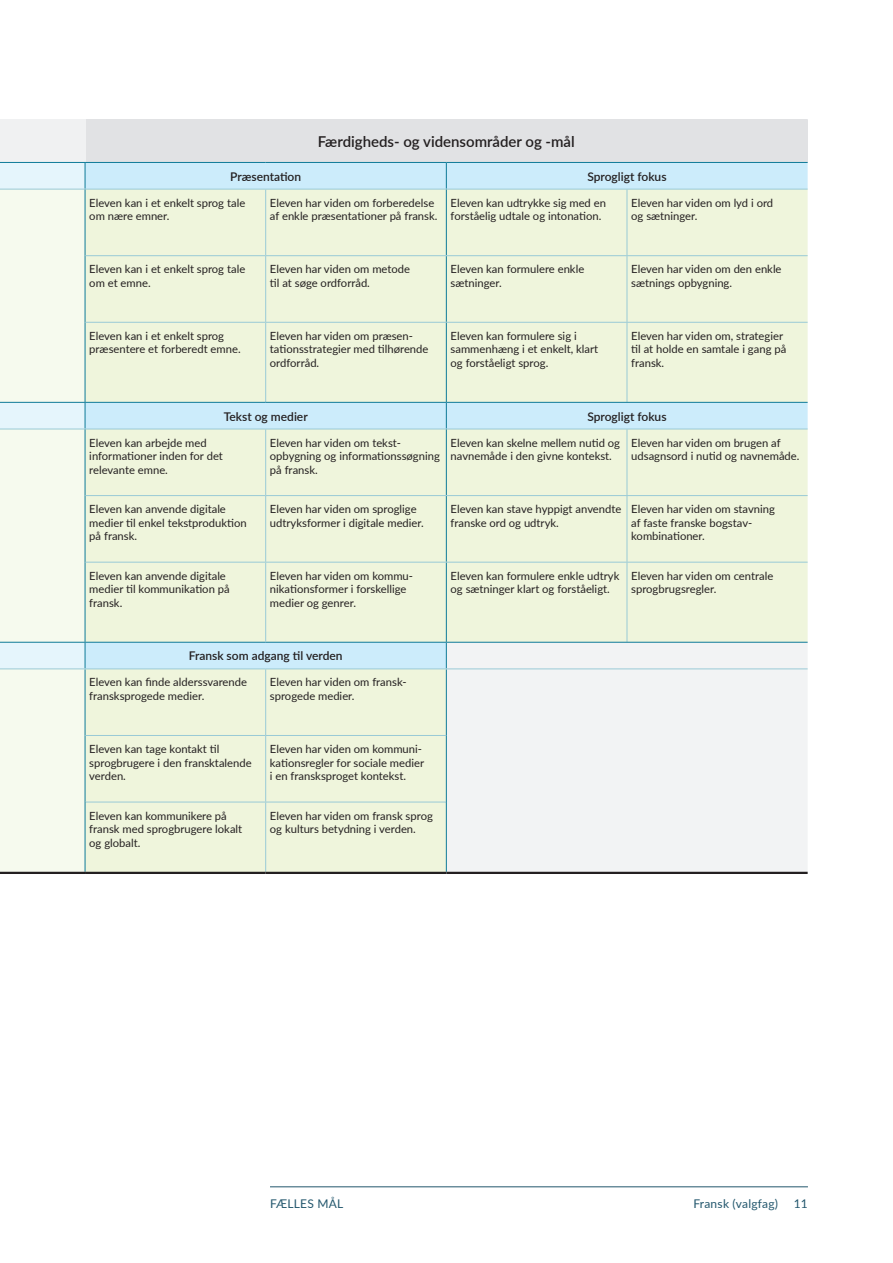
<style>
.page{position:relative;width:893px;height:1263px;background:#fff}
.page>*{position:absolute;margin:0;border:0;box-sizing:border-box;transform-origin:0 0}
.t1{font:600 15px "Lato";color:#231f20}
.t2{font:600 12px "Lato";color:#231f20}
.t3{font:12px "Lato";letter-spacing:.02em;color:#23576d}
.t4{font:11.25px/13.5px "Lato";color:#231f20}
</style>
<div class="page">
<div style="left:85px;top:119px;width:723px;height:43px;background:#e1e2e4"></div>
<div style="left:0;top:119px;width:85px;height:43px;background:#f0f1f2"></div>
<div style="left:86px;top:669px;width:360px;height:203px;background:#eff5dc"></div>
<div style="left:0;top:669px;width:85px;height:203px;background:#f6faee"></div>
<div style="left:447px;top:669px;width:361px;height:203px;background:#f2f3f4"></div>
<svg style="left:0;top:163px;width:808px;height:505px;background:#e9f3e1"></svg>
<hr style="left:627px;top:642px;width:181px;height:1px;background:#0d7a98">
<hr style="left:85px;top:669px;width:1px;height:66px;background:#0d7a98">
<hr style="left:446px;top:669px;width:1px;height:66px;background:#0d7a98">
<hr style="left:85px;top:735px;width:1px;height:67px;background:#0d7a98">
<hr style="left:446px;top:735px;width:1px;height:67px;background:#0d7a98">
<hr style="left:0;top:668px;width:85px;height:1px;background:#99cad6">
<hr style="left:85px;top:668px;width:181px;height:1px;background:#99cad6">
<hr style="left:266px;top:668px;width:180px;height:1px;background:#99cad6">
<hr style="left:265px;top:669px;width:1px;height:66px;background:#99cad6">
<hr style="left:446px;top:668px;width:181px;height:1px;background:#99cad6">
<hr style="left:627px;top:668px;width:181px;height:1px;background:#99cad6">
<hr style="left:265px;top:736px;width:1px;height:66px;background:#99cad6">
<hr style="left:85px;top:735px;width:181px;height:1px;background:#99cad6">
<hr style="left:266px;top:735px;width:180px;height:1px;background:#99cad6">
<hr style="left:85px;top:802px;width:181px;height:1px;background:#99cad6">
<hr style="left:266px;top:802px;width:180px;height:1px;background:#99cad6">
<hr style="left:85px;top:802px;width:1px;height:70px;background:#0d7a98">
<hr style="left:446px;top:802px;width:1px;height:70px;background:#0d7a98">
<hr style="left:265px;top:802px;width:1px;height:70px;background:#99cad6">
<hr style="left:265px;top:429px;width:1px;height:66px;background:#99cad6">
<hr style="left:265px;top:496px;width:1px;height:66px;background:#99cad6">
<hr style="left:265px;top:562px;width:1px;height:80px;background:#99cad6">
<hr style="left:85px;top:495px;width:181px;height:1px;background:#99cad6">
<hr style="left:266px;top:495px;width:180px;height:1px;background:#99cad6">
<hr style="left:85px;top:562px;width:181px;height:1px;background:#99cad6">
<hr style="left:266px;top:562px;width:180px;height:1px;background:#99cad6">
<hr style="left:0;top:872px;width:85px;height:2px;background:#231f20">
<hr style="left:85px;top:872px;width:181px;height:2px;background:#231f20">
<hr style="left:266px;top:872px;width:180px;height:2px;background:#231f20">
<hr style="left:446px;top:872px;width:181px;height:2px;background:#231f20">
<hr style="left:627px;top:872px;width:181px;height:2px;background:#231f20">
<hr style="left:0;top:162px;width:85px;height:1px;background:#0d7a98">
<hr style="left:85px;top:162px;width:181px;height:1px;background:#0d7a98">
<hr style="left:266px;top:162px;width:180px;height:1px;background:#0d7a98">
<hr style="left:446px;top:162px;width:181px;height:1px;background:#0d7a98">
<hr style="left:627px;top:162px;width:181px;height:1px;background:#0d7a98">
<hr style="left:85px;top:255px;width:181px;height:1px;background:#99cad6">
<hr style="left:85px;top:322px;width:181px;height:1px;background:#99cad6">
<hr style="left:270px;top:1186px;width:538px;height:1px;background:#23576d">
<h1 class="t1" style="left:318px;top:131px;width:258px">Færdigheds- og vidensområder og -mål</h1>
<p class="t2" style="left:230px;top:168px;width:72px">Præsentation</p>
<p class="t2" style="left:587px;top:168px;width:81px">Sprogligt fokus</p>
<p class="t4" style="left:89px;top:195px;width:157px">Eleven kan i et enkelt sprog tale om nære emner.</p>
<p class="t4" style="left:270px;top:195px;width:169px">Eleven har viden om forberedelse af enkle præsentationer på fransk.</p>
<p class="t4" style="left:451px;top:195px;width:157px">Eleven kan udtrykke sig med en forståelig udtale og intonation.</p>
<p class="t4" style="left:631px;top:195px;width:144px">Eleven har viden om lyd i ord og sætninger.</p>
<p class="t4" style="left:89px;top:262px;width:157px">Eleven kan i et enkelt sprog tale om et emne.</p>
<p class="t4" style="left:270px;top:262px;width:142px">Eleven har viden om metode til at søge ordforråd.</p>
<p class="t4" style="left:451px;top:262px;width:135px">Eleven kan formulere enkle sætninger.</p>
<p class="t4" style="left:631px;top:262px;width:152px">Eleven har viden om den enkle sætnings opbygning.</p>
<p class="t4" style="left:89px;top:328px;width:153px">Eleven kan i et enkelt sprog præsentere et forberedt emne.</p>
<p class="t4" style="left:270px;top:328px;width:160px">Eleven har viden om præsen&shy;tationsstrategier med tilhørende ordforråd.</p>
<p class="t4" style="left:451px;top:328px;width:149px">Eleven kan formulere sig i sammenhæng i et enkelt, klart og forståeligt sprog.</p>
<p class="t4" style="left:631px;top:328px;width:157px">Eleven har viden om, strategier til at holde en samtale i gang på fransk.</p>
<p class="t2" style="left:224px;top:407px;width:85px">Tekst og medier</p>
<p class="t2" style="left:587px;top:407px;width:81px">Sprogligt fokus</p>
<p class="t4" style="left:89px;top:435px;width:135px">Eleven kan arbejde med informationer inden for det relevante emne.</p>
<p class="t4" style="left:270px;top:435px;width:171px">Eleven har viden om tekst&shy;opbygning og informationssøgning på fransk.</p>
<p class="t4" style="left:451px;top:435px;width:171px">Eleven kan skelne mellem nutid og navnemåde i den givne kontekst.</p>
<p class="t4" style="left:631px;top:435px;width:170px">Eleven har viden om brugen af udsagnsord i nutid og navnemåde.</p>
<p class="t4" style="left:89px;top:502px;width:159px">Eleven kan anvende digitale medier til enkel tekstproduktion på fransk.</p>
<p class="t4" style="left:270px;top:502px;width:155px">Eleven har viden om sproglige udtryksformer i digitale medier.</p>
<p class="t4" style="left:451px;top:502px;width:172px">Eleven kan stave hyppigt anvendte franske ord og udtryk.</p>
<p class="t4" style="left:631px;top:502px;width:145px">Eleven har viden om stavning af faste franske bogstav&shy;kombinationer.</p>
<p class="t4" style="left:89px;top:568px;width:142px">Eleven kan anvende digitale medier til kommunikation på fransk.</p>
<p class="t4" style="left:270px;top:568px;width:143px">Eleven har viden om kommu&shy;nikationsformer i forskellige medier og genrer.</p>
<p class="t4" style="left:451px;top:568px;width:170px">Eleven kan formulere enkle udtryk og sætninger klart og forståeligt.</p>
<p class="t4" style="left:631px;top:568px;width:144px">Eleven har viden om centrale sprogbrugsregler.</p>
<p class="t2" style="left:189px;top:647px;width:155px">Fransk som adgang til verden</p>
<p class="t4" style="left:89px;top:675px;width:159px">Eleven kan finde alderssvarende fransksprogede medier.</p>
<p class="t4" style="left:270px;top:675px;width:137px">Eleven har viden om fransk&shy;sprogede medier.</p>
<p class="t4" style="left:89px;top:742px;width:164px">Eleven kan tage kontakt til sprogbrugere i den fransktalende verden.</p>
<p class="t4" style="left:270px;top:742px;width:156px">Eleven har viden om kommuni&shy;kationsregler for sociale medier i en fransksproget kontekst.</p>
<p class="t4" style="left:89px;top:808px;width:154px">Eleven kan kommunikere på fransk med sprogbrugere lokalt og globalt.</p>
<p class="t4" style="left:270px;top:808px;width:164px">Eleven har viden om fransk sprog og kulturs betydning i verden.</p>
<p class="t3" style="left:270px;top:1195px;width:25px">Fælles</p>
<p class="t3" style="left:317px;top:1195px;width:24px">Mål</p>
<p class="t3" style="left:693px;top:1195px;width:86px">Fransk (valgfag)</p>
<p class="t3" style="left:794px;top:1195px;width:16px">11</p>
</div>
